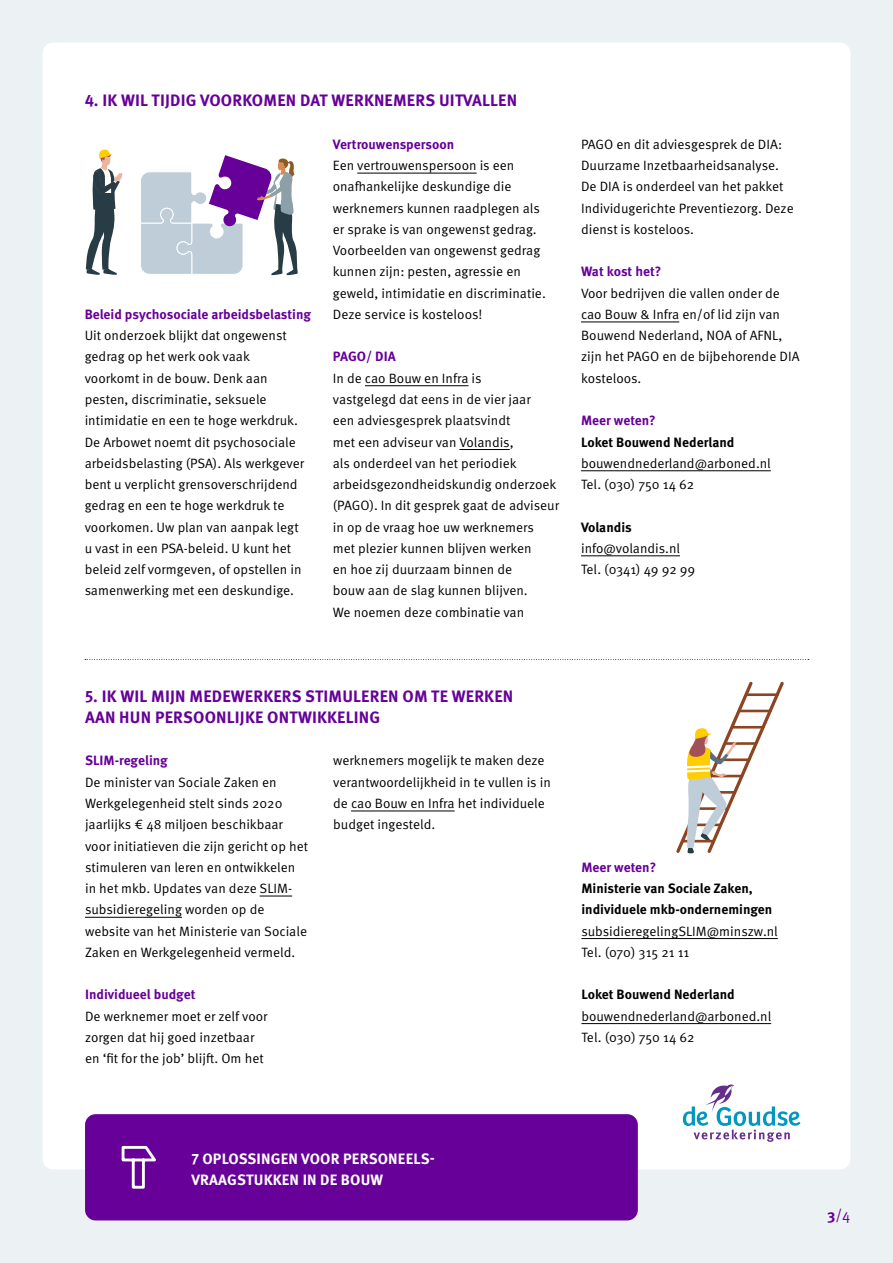
<style>
.page{position:relative;width:893px;height:1263px;background:#ecf1f3}
.page>*{position:absolute;margin:0;border:0;box-sizing:border-box;transform-origin:0 0}
.t1{font:700 16.5px/21.3px "Meta OT";letter-spacing:.01em;color:#609}
.t2{font:700 15px/21px "Meta OT";letter-spacing:.01em;color:#fff}
.t3{font:15px "Meta OT Norm";color:#609}
.t4{font:13.5px/21.3px "Meta OT Norm";color:#000}
.t5{font:700 13.5px "Meta OT";color:#609}
.t6{font:700 13.5px/21.3px "Meta OT";color:#000}
.s1{font-family:"Meta OT";font-weight:700}
</style>
<div class="page">
<div style="left:43px;top:43px;width:807px;height:1126px;background:#fff;border-radius:11px"></div>
<div style="left:85px;top:1114px;width:553px;height:106px;background:#609;border-radius:11px"></div>
<svg style="left:683px;top:1084px;width:117px;height:58px"></svg>
<svg style="left:121px;top:1145px;width:35px;height:44px"></svg>
<hr style="left:357px;top:173px;width:120px;height:1px;background:#000">
<hr style="left:365px;top:385px;width:103px;height:1px;background:#000">
<hr style="left:459px;top:449px;width:51px;height:1px;background:#000">
<hr style="left:581px;top:322px;width:98px;height:1px;background:#000">
<hr style="left:581px;top:470px;width:190px;height:1px;background:#000">
<hr style="left:581px;top:556px;width:99px;height:1px;background:#000">
<hr style="left:260px;top:896px;width:32px;height:1px;background:#000">
<hr style="left:85px;top:917px;width:97px;height:1px;background:#000">
<hr style="left:351px;top:811px;width:104px;height:1px;background:#000">
<hr style="left:581px;top:938px;width:197px;height:1px;background:#000">
<hr style="left:581px;top:1023px;width:190px;height:1px;background:#000">
<svg style="left:85px;top:659px;width:724px;height:1px"></svg>
<svg style="left:141px;top:155px;width:157px;height:120px"></svg>
<svg style="left:86px;top:149px;width:36px;height:126px"></svg>
<svg style="left:676px;top:682px;width:108px;height:171px"></svg>
<p class="t1" style="left:85px;top:90px;width:434px">4. IK WIL TIJDIG VOORKOMEN DAT WERKNEMERS UITVALLEN</p>
<p class="t5" style="left:85px;top:306px;width:228px">Beleid psychosociale arbeidsbelasting</p>
<p class="t4" style="left:85px;top:325px;width:221px">Uit onderzoek blijkt dat ongewenst gedrag op het werk ook vaak voorkomt in de bouw. Denk aan pesten, discriminatie, seksuele intimidatie en een te hoge werkdruk.<br>De Arbowet noemt dit psychosociale arbeidsbelasting (PSA). Als werkgever bent u verplicht grensoverschrijdend gedrag en een te hoge werkdruk te voorkomen. Uw plan van aanpak legt u vast in een PSA-beleid. U kunt het beleid zelf vormgeven, of opstellen in samenwerking met een deskundige.</p>
<p class="t5" style="left:333px;top:136px;width:123px">Vertrouwenspersoon</p>
<p class="t4" style="left:333px;top:155px;width:214px">Een vertrouwenspersoon is een onafhankelijke deskundige die werknemers kunnen raadplegen als er sprake is van ongewenst gedrag.<br>Voorbeelden van ongewenst gedrag kunnen zijn: pesten, agressie en geweld, intimidatie en discriminatie.<br>Deze service is kosteloos!</p>
<p class="t5" style="left:333px;top:348px;width:64px">PAGO/ DIA</p>
<p class="t4" style="left:333px;top:368px;width:228px">In de cao Bouw en Infra is<br>vastgelegd dat eens in de vier jaar<br>een adviesgesprek plaatsvindt<br>met een adviseur van Volandis,<br>als onderdeel van het periodiek arbeidsgezondheidskundig onderzoek (PAGO). In dit gesprek gaat de adviseur in op de vraag hoe uw werknemers met plezier kunnen blijven werken<br>en hoe zij duurzaam binnen de<br>bouw aan de slag kunnen blijven.<br>We noemen deze combinatie van</p>
<p class="t4" style="left:581px;top:134px;width:214px">PAGO en dit adviesgesprek de DIA:<br>Duurzame Inzetbaarheidsanalyse.<br>De DIA is onderdeel van het pakket<br>Individugerichte Preventiezorg. Deze dienst is kosteloos.</p>
<p class="t5" style="left:581px;top:263px;width:82px">Wat kost het?</p>
<p class="t4" style="left:581px;top:283px;width:220px">Voor bedrijven die vallen onder de cao Bouw &amp; Infra en/of lid zijn van<br>Bouwend Nederland, NOA of AFNL, zijn het PAGO en de bijbehorende DIA kosteloos.</p>
<p class="t5" style="left:581px;top:412px;width:76px">Meer weten?</p>
<p class="t6" style="left:581px;top:431px;width:155px">Loket Bouwend Nederland</p>
<p class="t4" style="left:581px;top:453px;width:191px">bouwendnederland@arboned.nl<br>Tel. (030) 750 14 62</p>
<p class="t6" style="left:581px;top:516px;width:52px">Volandis</p>
<p class="t4" style="left:581px;top:538px;width:116px">info@volandis.nl<br>Tel. (0341) 49 92 99</p>
<p class="t1" style="left:85px;top:685px;width:430px">5. IK WIL MIJN MEDEWERKERS STIMULEREN OM TE WERKEN<br>AAN HUN PERSOONLIJKE ONTWIKKELING</p>
<p class="t5" style="left:85px;top:752px;width:84px">SLIM-regeling</p>
<p class="t4" style="left:85px;top:771px;width:225px">De minister van Sociale Zaken en Werkgelegenheid stelt sinds 2020 jaarlijks € 48 miljoen beschikbaar voor initiatieven die zijn gericht op het stimuleren van leren en ontwikkelen in het mkb. Updates van deze SLIM&shy;subsidieregeling worden op de website van het Ministerie van Sociale Zaken en Werkgelegenheid vermeld.</p>
<p class="t5" style="left:85px;top:986px;width:112px">Individueel budget</p>
<p class="t4" style="left:85px;top:1005px;width:184px">De werknemer moet er zelf voor zorgen dat hij goed inzetbaar en ‘fit for the job’ blijft. Om het</p>
<p class="t4" style="left:333px;top:750px;width:219px">werknemers mogelijk te maken deze verantwoordelijkheid in te vullen is in de cao Bouw en Infra het individuele budget ingesteld.</p>
<p class="t5" style="left:581px;top:858px;width:76px">Meer weten?</p>
<p class="t6" style="left:581px;top:878px;width:192px">Ministerie van Sociale Zaken, individuele mkb-ondernemingen</p>
<p class="t4" style="left:581px;top:920px;width:198px">subsidieregelingSLIM@minszw.nl<br>Tel. (070) 315 21 11</p>
<p class="t6" style="left:581px;top:984px;width:155px">Loket Bouwend Nederland</p>
<p class="t4" style="left:581px;top:1005px;width:191px">bouwendnederland@arboned.nl<br>Tel. (030) 750 14 62</p>
<p class="t2" style="left:191px;top:1148px;width:245px">7 OPLOSSINGEN VOOR PERSONEELS-<br>VRAAGSTUKKEN IN DE BOUW</p>
<p class="t3" style="left:827px;top:1205px;width:25px"><span class="s1">3</span>/4</p>
</div>
